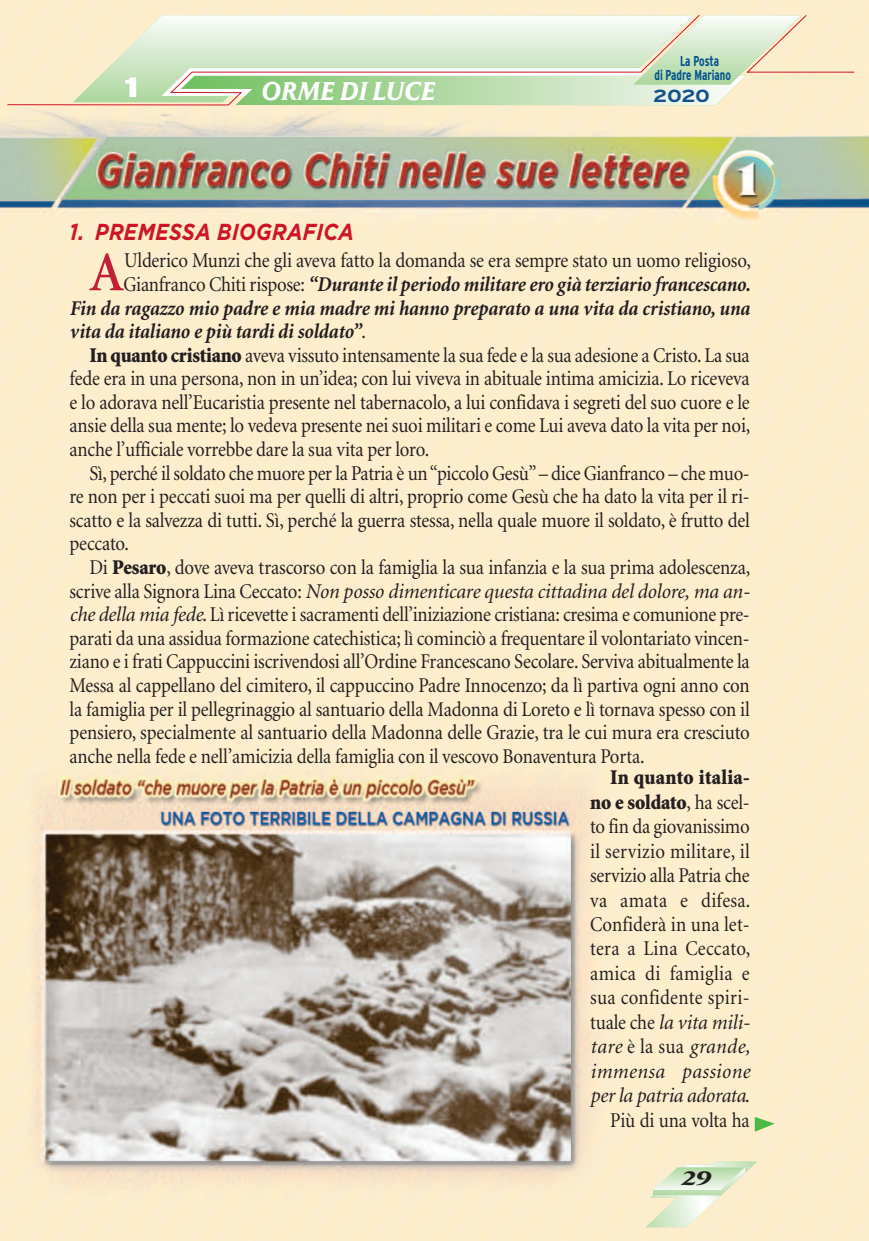
<style>
.page{position:relative;width:869px;height:1241px;background:#fff}
.page>*{position:absolute;margin:0;border:0;box-sizing:border-box;transform-origin:0 0}
.t1{font:600 56.18px "Minion";color:#c22135;scale:.94 1}
.t2{font:900 28px "Interstate";color:#fff;scale:1.24 1}
.t3{font:italic 700 25.38px "Daily News";letter-spacing:.02em;color:#fff;scale:.9 1}
.t4{font:italic 700 23.1px "Gotham";letter-spacing:.015em;color:#cd1527;scale:.87 1}
.t5{font:21px "Minion";letter-spacing:-.01em;color:#231f20;scale:.89 1}
.t6{font:21px/24.5px "Minion";letter-spacing:.01em;color:#231f20;text-align:right;scale:.89 1}
.t7{font:italic 700 21px "Minion";letter-spacing:-.01em;color:#231f20;scale:.92 1}
.t8{font:italic 21px "Minion";letter-spacing:-.01em;color:#231f20}
.t9{font:italic 700 19.25px "Daily News";color:#231f20;scale:1.36 1}
.t10{font:700 17.5px "Interstate";color:#16518b;scale:1.23 1}
.t11{font:700 condensed 14.35px/13.5px "Interstate";color:#004f8f;scale:.83 1}
.s1{font-weight:400;font-style:normal}
.s2{font-weight:900}
.s3{font-style:normal}
.s4{font-style:italic}
</style>
<div class="page">
<img style="left:0;top:0;width:868px;height:1240px">
<svg style="left:754px;top:1116px;width:20px;height:15px"></svg>
<svg style="left:7px;top:14px;width:693px;height:92px;background:#ede7c5"></svg>
<svg style="left:161px;top:14px;width:693px;height:91px"></svg>
<svg style="left:645px;top:1161px;width:111px;height:65px;background:#e8ebce"></svg>
<p class="t11" style="left:654px;top:54px;width:94px;text-indent:26px">La Posta di Padre Mariano</p>
<h2 class="t2" style="left:124px;top:71px;width:13px">1</h2>
<p class="t3" style="left:260px;top:82px;width:195px">ORME DI LUCE</p>
<p class="t10" style="left:652px;top:86px;width:48px">2020</p>
<p class="t4" style="left:69px;top:219px;width:328px">1. PREMESSA BIOGRAFICA</p>
<h1 class="t1" style="left:89px;top:250px;width:38px">A</h1>
<p class="t5" style="left:124px;top:252px;width:705px">Ulderico Munzi che gli aveva fatto la domanda se era sempre stato un uomo religioso,</p>
<p class="t7" style="left:123px;top:276px;width:682px"><span class="s1">Gianfranco Chiti rispose:</span> “Durante il periodo militare ero già terziario francescano.</p>
<p class="t7" style="left:69px;top:299px;width:740px">Fin da ragazzo mio padre e mia madre mi hanno preparato a una vita da cristiano, una</p>
<p class="t7" style="left:69px;top:323px;width:323px">vita da italiano e più tardi di soldato”<span class="s1">.</span></p>
<p class="t5" style="left:89px;top:347px;width:743px"><span class="s2">In quanto cristiano</span> aveva vissuto intensamente la sua fede e la sua adesione a Cristo. La sua</p>
<p class="t5" style="left:69px;top:370px;width:765px">fede era in una persona, non in un’idea; con lui viveva in abituale intima amicizia. Lo riceveva</p>
<p class="t5" style="left:69px;top:394px;width:765px">e lo adorava nell’Eucaristia presente nel tabernacolo, a lui confidava i segreti del suo cuore e le</p>
<p class="t5" style="left:69px;top:417px;width:766px">ansie della sua mente; lo vedeva presente nei suoi militari e come Lui aveva dato la vita per noi,</p>
<p class="t5" style="left:69px;top:441px;width:405px">anche l’ufficiale vorrebbe dare la sua vita per loro.</p>
<p class="t5" style="left:89px;top:464px;width:743px">Sì, perché il soldato che muore per la Patria è un“piccolo Gesù”– dice Gianfranco – che muo-</p>
<p class="t5" style="left:69px;top:488px;width:765px">re non per i peccati suoi ma per quelli di altri, proprio come Gesù che ha dato la vita per il ri-</p>
<p class="t5" style="left:69px;top:512px;width:765px">scatto e la salvezza di tutti. Sì, perché la guerra stessa, nella quale muore il soldato, è frutto del</p>
<p class="t5" style="left:69px;top:535px;width:68px">peccato.</p>
<p class="t5" style="left:89px;top:559px;width:743px">Di <span class="s2">Pesaro</span>, dove aveva trascorso con la famiglia la sua infanzia e la sua prima adolescenza,</p>
<p class="t8" style="left:69px;top:582px;width:681px"><span class="s3">scrive alla Signora Lina Ceccato:</span> Non posso dimenticare questa cittadina del dolore, ma an-</p>
<p class="t5" style="left:69px;top:606px;width:765px"><span class="s4">che della mia fede</span>. Lì ricevette i sacramenti dell’iniziazione cristiana: cresima e comunione pre-</p>
<p class="t5" style="left:69px;top:630px;width:765px">parati da una assidua formazione catechistica; lì cominciò a frequentare il volontariato vincen-</p>
<p class="t5" style="left:69px;top:653px;width:765px">ziano e i frati Cappuccini iscrivendosi all’Ordine Francescano Secolare. Serviva abitualmente la</p>
<p class="t5" style="left:69px;top:677px;width:765px">Messa al cappellano del cimitero, il cappuccino Padre Innocenzo; da lì partiva ogni anno con</p>
<p class="t5" style="left:69px;top:700px;width:765px">la famiglia per il pellegrinaggio al santuario della Madonna di Loreto e lì tornava spesso con il</p>
<p class="t5" style="left:69px;top:724px;width:765px">pensiero, specialmente al santuario della Madonna delle Grazie, tra le cui mura era cresciuto</p>
<p class="t5" style="left:69px;top:747px;width:647px">anche nella fede e nell’amicizia della famiglia con il vescovo Bonaventura Porta.</p>
<p class="t6" style="left:590px;top:766px;width:181px"><span class="s2">In quanto italia&shy;no e soldato</span>, ha scel&shy;to fin da giovanissimo il servizio militare, il servizio alla Patria che va amata e difesa.<br>Confiderà in una let&shy;tera a Lina Ceccato, amica di famiglia e sua confidente spiri&shy;tuale che <span class="s4">la vita mili&shy;tare</span> è la sua <span class="s4">grande, immensa passione per la patria adorata</span>.<br>Più di una volta ha</p>
<p class="t9" style="left:680px;top:1171px;width:24px">29</p>
</div>
